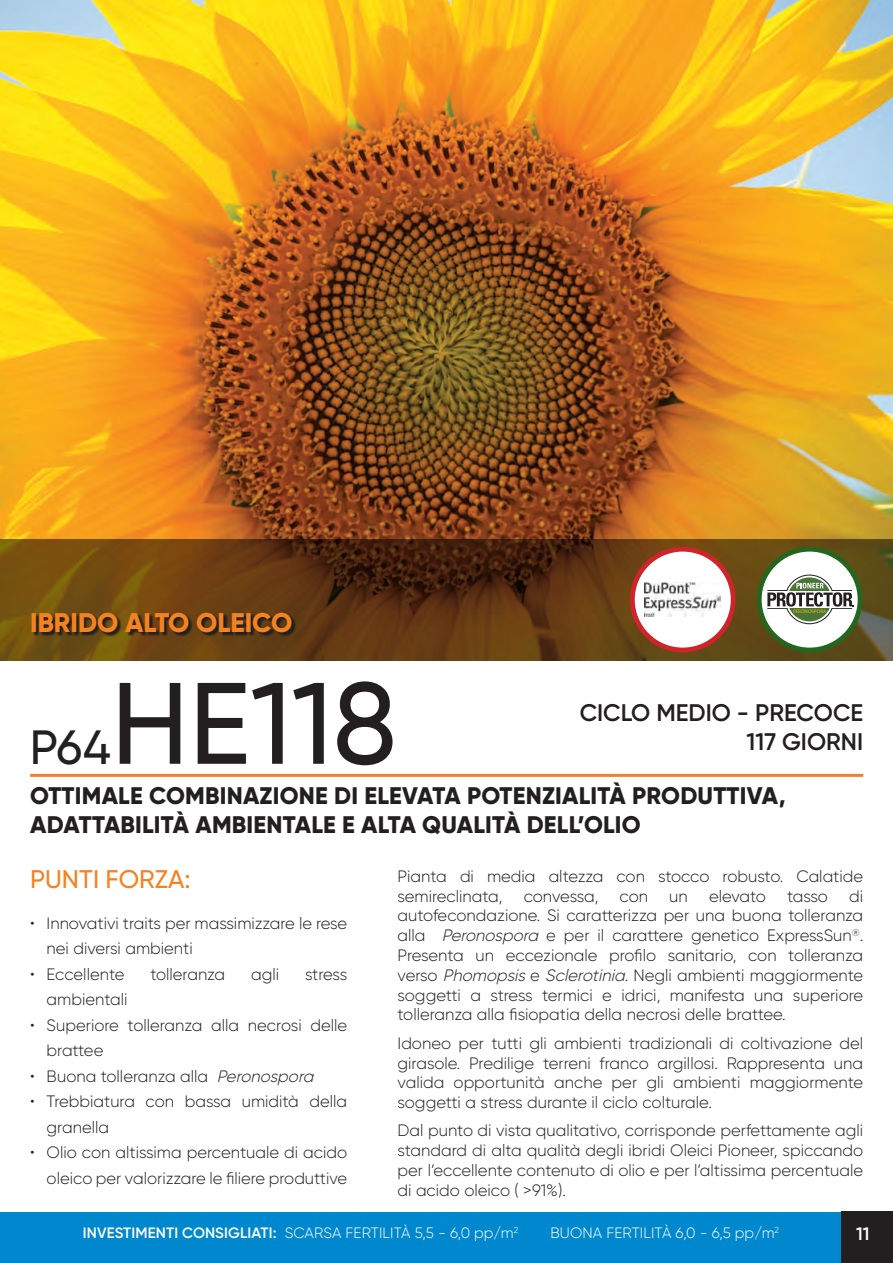
<style>
.page{position:relative;width:893px;height:1263px;background:#fff}
.page>*{position:absolute;margin:0;border:0;box-sizing:border-box;transform-origin:0 0}
.t1{font:500 115.5px "Gilroy";color:#231f20}
.t2{font:500 48px "Gilroy";color:#231f20}
.t3{font:800 27px "Gilroy";color:#f58220}
.t4{font:500 25.5px "Gilroy";color:#f58220}
.t5{font:800 24px "Gilroy";letter-spacing:.01em;color:#231f20}
.t6{font:600 24px "Gilroy";color:#231f20}
.t7{font:600 18px "Gilroy";color:#fff}
.t8{font:300 16.5px/19.8px "Gilroy";color:#231f20}
.t9{font:300 15px "Gilroy";letter-spacing:.01em;color:#fff}
.t10{font:5.1px "Myriad Pro";color:#f6b21c}
.s1{font-style:italic}
.s2{font-weight:600}
</style>
<div class="page">
<img style="left:0;top:0;width:893px;height:539px">
<hr style="left:30px;top:774px;width:833px;height:3px;background:#f58220">
<div style="left:0;top:1212px;width:842px;height:51px;background:#0088ce"></div>
<svg style="left:0;top:539px;width:893px;height:121px"></svg>
<svg style="left:759px;top:549px;width:101px;height:101px"></svg>
<div style="left:757px;top:547px;width:105px;height:105px;border:5px solid #25661f;border-radius:50%"></div>
<div style="left:764px;top:591px;width:91px;height:17px;background:#fff"></div>
<svg style="left:767px;top:574px;width:87px;height:51px"></svg>
<div style="left:632px;top:549px;width:101px;height:101px;background:#fff;border-radius:50%"></div>
<div style="left:630px;top:547px;width:106px;height:105px;border:5px solid #d1232a;border-radius:50%"></div>
<img style="left:645px;top:582px;width:76px;height:35px">
<div style="left:842px;top:1212px;width:51px;height:51px;background:#231f20"></div>
<svg style="left:33px;top:614px;width:263px;height:23px"></svg>
<p class="t3" style="left:30px;top:605px;width:264px">IBRIDO ALTO OLEICO</p>
<p class="t10" style="left:793px;top:608px;width:35px">PERONOSPORA</p>
<p class="t1" style="left:111px;top:652px;width:287px">HE118</p>
<p class="t5" style="left:30px;top:780px;width:757px">OTTIMALE COMBINAZIONE DI ELEVATA POTENZIALITÀ PRODUTTIVA,</p>
<p class="t5" style="left:30px;top:809px;width:612px">ADATTABILITÀ AMBIENTALE E ALTA QUALITÀ DELL’OLIO</p>
<p class="t6" style="left:580px;top:698px;width:285px">CICLO MEDIO - PRECOCE</p>
<p class="t6" style="left:746px;top:727px;width:118px">117 GIORNI</p>
<p class="t2" style="left:30px;top:717px;width:83px">P64</p>
<h3 class="t4" style="left:30px;top:864px;width:162px">PUNTI FORZA:</h3>
<p class="t8" style="left:47px;top:910px;width:302px;line-height:25.5px;text-indent:-16px">• Innovativi traits per massimizzare le rese nei diversi ambienti</p>
<p class="t8" style="left:30px;top:964px;width:96px">• Eccellente</p>
<p class="t8" style="left:150px;top:964px;width:76px">tolleranza</p>
<p class="t8" style="left:251px;top:964px;width:30px">agli</p>
<p class="t8" style="left:305px;top:964px;width:44px">stress</p>
<p class="t8" style="left:47px;top:989px;width:82px">ambientali</p>
<p class="t8" style="left:47px;top:1012px;width:302px;line-height:25.5px;text-indent:-16px">• Superiore tolleranza alla necrosi delle brattee</p>
<p class="t8" style="left:30px;top:1066px;width:289px">• Buona tolleranza alla <span class="s1">Peronospora</span></p>
<p class="t8" style="left:47px;top:1088px;width:302px;line-height:25.5px;text-indent:-16px">• Trebbiatura con bassa umidità della granella</p>
<p class="t8" style="left:30px;top:1139px;width:319px;line-height:25.5px;text-align:right">• Olio con altissima percentuale di acido oleico per valorizzare le filiere produttive</p>
<p class="t8" style="left:398px;top:866px;width:467px">Pianta di media altezza con stocco robusto. Calatide semireclinata,</p>
<p class="t8" style="left:524px;top:886px;width:76px">convessa,</p>
<p class="t8" style="left:619px;top:886px;width:30px">con</p>
<p class="t8" style="left:669px;top:886px;width:20px">un</p>
<p class="t8" style="left:709px;top:886px;width:59px">elevato</p>
<p class="t8" style="left:787px;top:886px;width:42px">tasso</p>
<p class="t8" style="left:398px;top:886px;width:467px;text-align:justify;text-indent:452px">di autofecondazione. Si caratterizza per una buona tolleranza alla <span class="s1">Peronospora</span> e per il carattere genetico ExpressSun<sup>®</sup>.<br>Presenta un eccezionale profilo sanitario, con tolleranza verso <span class="s1">Phomopsis</span>e <span class="s1">Sclerotinia</span>. Negli ambienti maggiormente soggetti a stress termici e idrici, manifesta una superiore tolleranza alla fisiopatia della necrosi delle brattee.</p>
<p class="t8" style="left:398px;top:1033px;width:467px;text-align:justify">Idoneo per tutti gli ambienti tradizionali di coltivazione del girasole. Predilige terreni franco argillosi. Rappresenta una valida opportunità anche per gli ambienti maggiormente soggetti a stress durante il ciclo colturale.</p>
<p class="t8" style="left:398px;top:1120px;width:467px;text-align:justify">Dal punto di vista qualitativo, corrisponde perfettamente agli standard di alta qualità degli ibridi Oleici Pioneer, spiccando per l’eccellente contenuto di olio e per l’altissima percentuale di acido oleico ( &gt;91%).</p>
<p class="t9" style="left:83px;top:1223px;width:437px"><span class="s2">INVESTIMENTI CONSIGLIATI:</span> SCARSA FERTILITÀ 5,5 - 6,0 pp/m<sup>2</sup></p>
<p class="t9" style="left:550px;top:1223px;width:230px">BUONA FERTILITÀ 6,0 - 6,5 pp/m<sup>2</sup></p>
<p class="t7" style="left:856px;top:1223px;width:15px">11</p>
</div>
